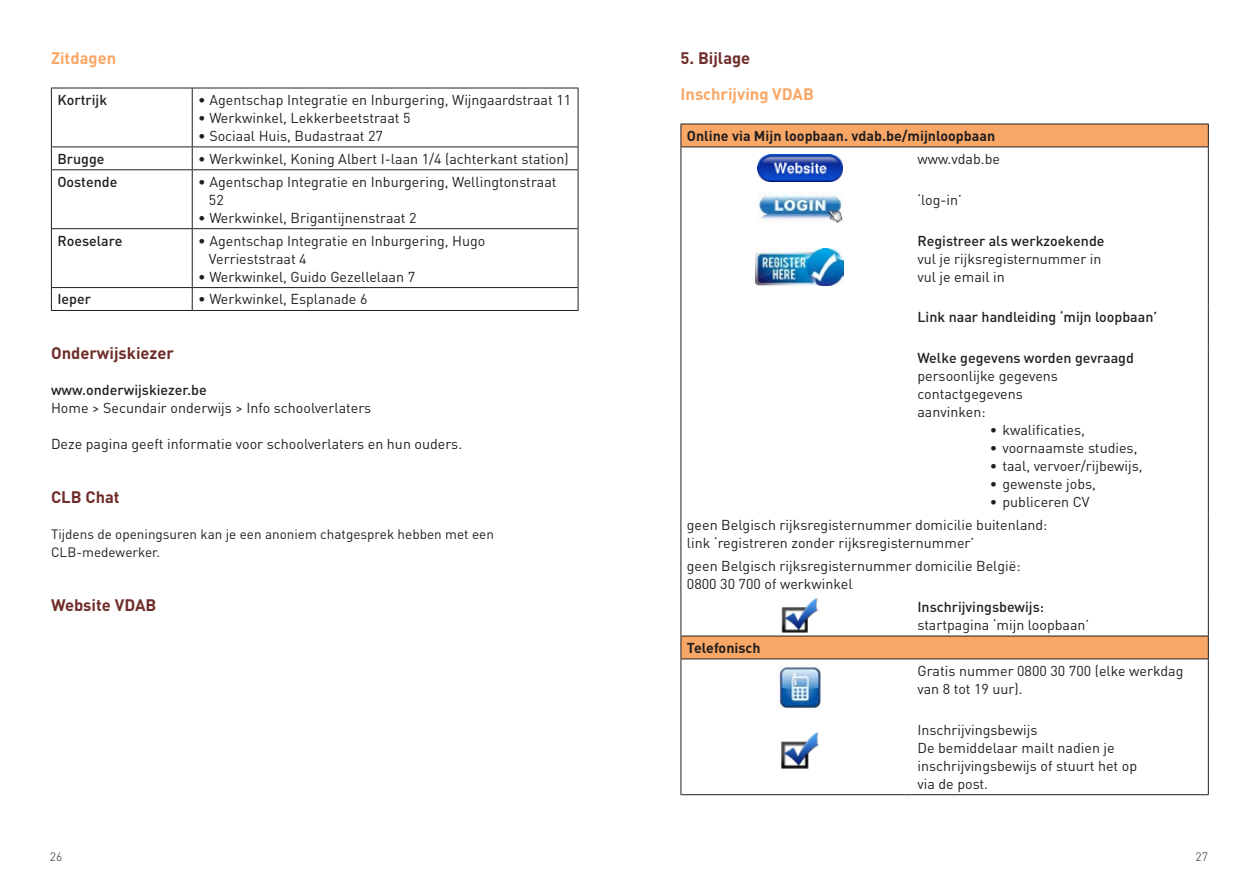
<style>
.page{position:relative;width:1259px;height:893px;background:#fff}
.page>*{position:absolute;margin:0;border:0;box-sizing:border-box;transform-origin:0 0}
.Titels_body{font:700 16.5px "DINOT";color:#6e2d29}
.ondertitel{font:700 16.5px "DINOT";color:#f9a766}
.BODY{font:14.25px/18px "DINOT";color:#231f20}
.BODY-2{font:500 14.25px "DINOT";color:#231f20}
.BODY-3{font:700 14.25px "DINOT";color:#231f20}
.BODY-4{font:13.5px/18px "DINOT";color:#231f20}
.t1{font:300 12px "DINOT";color:#231f20}
</style>
<div class="page">
<div style="left:681px;top:124px;width:527px;height:23px;background:#f9a766"></div>
<div style="left:681px;top:636px;width:527px;height:23px;background:#f9a766"></div>
<hr style="left:680px;top:147px;width:1px;height:41px;background:#231f20">
<hr style="left:1208px;top:147px;width:1px;height:41px;background:#231f20">
<hr style="left:680px;top:188px;width:1px;height:41px;background:#231f20">
<hr style="left:1208px;top:188px;width:1px;height:41px;background:#231f20">
<hr style="left:680px;top:229px;width:1px;height:77px;background:#231f20">
<hr style="left:1208px;top:229px;width:1px;height:77px;background:#231f20">
<hr style="left:680px;top:306px;width:1px;height:40px;background:#231f20">
<hr style="left:1208px;top:306px;width:1px;height:40px;background:#231f20">
<hr style="left:680px;top:346px;width:1px;height:167px;background:#231f20">
<hr style="left:1208px;top:346px;width:1px;height:167px;background:#231f20">
<hr style="left:680px;top:513px;width:1px;height:41px;background:#231f20">
<hr style="left:1208px;top:513px;width:1px;height:41px;background:#231f20">
<hr style="left:680px;top:554px;width:1px;height:41px;background:#231f20">
<hr style="left:1208px;top:554px;width:1px;height:41px;background:#231f20">
<hr style="left:680px;top:595px;width:1px;height:41px;background:#231f20">
<hr style="left:1208px;top:595px;width:1px;height:41px;background:#231f20">
<hr style="left:680px;top:636px;width:231px;height:1px;background:#231f20">
<svg style="left:680px;top:636px;width:1px;height:22px"></svg>
<hr style="left:911px;top:636px;width:297px;height:1px;background:#231f20">
<svg style="left:1208px;top:636px;width:1px;height:22px"></svg>
<hr style="left:680px;top:658px;width:231px;height:1px;background:#231f20">
<hr style="left:680px;top:659px;width:1px;height:59px;background:#231f20">
<hr style="left:911px;top:658px;width:297px;height:1px;background:#231f20">
<hr style="left:1208px;top:659px;width:1px;height:59px;background:#231f20">
<hr style="left:680px;top:718px;width:1px;height:76px;background:#231f20">
<hr style="left:1208px;top:718px;width:1px;height:76px;background:#231f20">
<hr style="left:680px;top:794px;width:231px;height:1px;background:#231f20">
<hr style="left:911px;top:794px;width:297px;height:1px;background:#231f20">
<hr style="left:680px;top:124px;width:231px;height:1px;background:#231f20">
<svg style="left:680px;top:124px;width:1px;height:23px"></svg>
<hr style="left:911px;top:124px;width:297px;height:1px;background:#231f20">
<svg style="left:1208px;top:124px;width:1px;height:23px"></svg>
<hr style="left:680px;top:147px;width:231px;height:1px;background:#231f20">
<hr style="left:911px;top:147px;width:297px;height:1px;background:#231f20">
<img style="left:757px;top:154px;width:85px;height:27px">
<img style="left:757px;top:193px;width:85px;height:30px">
<img style="left:756px;top:249px;width:87px;height:37px">
<img style="left:781px;top:598px;width:37px;height:35px">
<img style="left:781px;top:732px;width:38px;height:37px">
<img style="left:777px;top:666px;width:45px;height:43px">
<hr style="left:51px;top:88px;width:141px;height:1px;background:#231f20">
<hr style="left:51px;top:88px;width:1px;height:59px;background:#231f20">
<hr style="left:192px;top:88px;width:386px;height:1px;background:#231f20">
<hr style="left:192px;top:88px;width:1px;height:59px;background:#231f20">
<hr style="left:578px;top:88px;width:1px;height:59px;background:#231f20">
<hr style="left:51px;top:147px;width:141px;height:1px;background:#231f20">
<svg style="left:51px;top:147px;width:1px;height:22px"></svg>
<hr style="left:192px;top:147px;width:386px;height:1px;background:#231f20">
<svg style="left:192px;top:147px;width:1px;height:22px"></svg>
<svg style="left:578px;top:147px;width:1px;height:22px"></svg>
<hr style="left:51px;top:169px;width:141px;height:1px;background:#231f20">
<hr style="left:51px;top:170px;width:1px;height:58px;background:#231f20">
<hr style="left:192px;top:169px;width:386px;height:1px;background:#231f20">
<hr style="left:192px;top:170px;width:1px;height:58px;background:#231f20">
<hr style="left:578px;top:170px;width:1px;height:58px;background:#231f20">
<hr style="left:51px;top:228px;width:141px;height:1px;background:#231f20">
<hr style="left:51px;top:229px;width:1px;height:58px;background:#231f20">
<hr style="left:192px;top:228px;width:386px;height:1px;background:#231f20">
<hr style="left:192px;top:229px;width:1px;height:58px;background:#231f20">
<hr style="left:578px;top:229px;width:1px;height:58px;background:#231f20">
<hr style="left:51px;top:287px;width:141px;height:1px;background:#231f20">
<svg style="left:51px;top:288px;width:1px;height:22px"></svg>
<hr style="left:192px;top:287px;width:386px;height:1px;background:#231f20">
<svg style="left:192px;top:288px;width:1px;height:22px"></svg>
<svg style="left:578px;top:288px;width:1px;height:22px"></svg>
<hr style="left:51px;top:310px;width:141px;height:1px;background:#231f20">
<hr style="left:192px;top:310px;width:386px;height:1px;background:#231f20">
<p class="ondertitel" style="left:51px;top:46px;width:67px">Zitdagen</p>
<p class="BODY-2" style="left:57px;top:90px;width:51px">Kortrijk</p>
<p class="BODY" style="left:198px;top:90px;width:374px">• Agentschap Integratie en Inburgering, Wijngaardstraat 11</p>
<p class="BODY" style="left:198px;top:108px;width:214px">• Werkwinkel, Lekkerbeetstraat 5</p>
<p class="BODY" style="left:198px;top:126px;width:186px">• Sociaal Huis, Budastraat 27</p>
<p class="BODY-2" style="left:57px;top:149px;width:49px">Brugge</p>
<p class="BODY" style="left:198px;top:149px;width:372px">• Werkwinkel, Koning Albert I-laan 1/4 (achterkant station)</p>
<p class="BODY-2" style="left:57px;top:172px;width:61px">Oostende</p>
<p class="BODY" style="left:209px;top:172px;width:349px;text-indent:-11px">• Agentschap Integratie en Inburgering, Wellingtonstraat<br>52</p>
<p class="BODY" style="left:198px;top:208px;width:220px">• Werkwinkel, Brigantijnenstraat 2</p>
<p class="BODY-2" style="left:57px;top:231px;width:66px">Roeselare</p>
<p class="BODY" style="left:209px;top:231px;width:278px;text-indent:-11px">• Agentschap Integratie en Inburgering, Hugo<br>Verrieststraat 4</p>
<p class="BODY" style="left:198px;top:267px;width:218px">• Werkwinkel, Guido Gezellelaan 7</p>
<p class="BODY-2" style="left:57px;top:290px;width:35px">Ieper</p>
<p class="BODY" style="left:198px;top:290px;width:171px">• Werkwinkel, Esplanade 6</p>
<p class="Titels_body" style="left:51px;top:342px;width:124px">Onderwijskiezer</p>
<p class="BODY-2" style="left:51px;top:380px;width:157px">www.onderwijskiezer.be</p>
<p class="BODY" style="left:51px;top:398px;width:322px">Home &gt; Secundair onderwijs &gt; Info schoolverlaters</p>
<p class="BODY" style="left:51px;top:434px;width:413px">Deze pagina geeft informatie voor schoolverlaters en hun ouders.</p>
<p class="Titels_body" style="left:51px;top:486px;width:70px">CLB Chat</p>
<p class="BODY-4" style="left:51px;top:524px;width:444px">Tijdens de openingsuren kan je een anoniem chatgesprek hebben met een<br>CLB-medewerker.</p>
<p class="Titels_body" style="left:51px;top:594px;width:107px">Website VDAB</p>
<p class="Titels_body" style="left:680px;top:46px;width:71px">5. Bijlage</p>
<p class="ondertitel" style="left:680px;top:82px;width:135px">Inschrijving VDAB</p>
<p class="BODY-3" style="left:687px;top:126px;width:310px">Online via Mijn loopbaan. vdab.be/mijnloopbaan</p>
<p class="BODY" style="left:917px;top:149px;width:84px">www.vdab.be</p>
<p class="BODY" style="left:917px;top:190px;width:46px">‘log-in’</p>
<p class="BODY-2" style="left:917px;top:231px;width:189px">Registreer als werkzoekende</p>
<p class="BODY" style="left:917px;top:249px;width:186px">vul je rijksregisternummer in</p>
<p class="BODY" style="left:917px;top:267px;width:89px">vul je email in</p>
<p class="BODY-2" style="left:917px;top:308px;width:241px">Link naar handleiding ‘mijn loopbaan’</p>
<p class="BODY-2" style="left:917px;top:348px;width:218px">Welke gegevens worden gevraagd</p>
<p class="BODY" style="left:917px;top:367px;width:142px">persoonlijke gegevens</p>
<p class="BODY" style="left:917px;top:385px;width:107px">contactgegevens</p>
<p class="BODY" style="left:917px;top:403px;width:70px">aanvinken:</p>
<p class="BODY" style="left:989px;top:421px;width:97px">• kwalificaties,</p>
<p class="BODY" style="left:989px;top:439px;width:149px">• voornaamste studies,</p>
<p class="BODY" style="left:989px;top:457px;width:154px">• taal, vervoer/rijbewijs,</p>
<p class="BODY" style="left:989px;top:475px;width:108px">• gewenste jobs,</p>
<p class="BODY" style="left:989px;top:493px;width:101px">• publiceren CV</p>
<p class="BODY" style="left:687px;top:515px;width:362px">geen Belgisch rijksregisternummer domicilie buitenland:</p>
<p class="BODY" style="left:687px;top:533px;width:289px">link ‘registreren zonder rijksregisternummer’</p>
<p class="BODY" style="left:687px;top:556px;width:335px">geen Belgisch rijksregisternummer domicilie België:</p>
<p class="BODY" style="left:687px;top:574px;width:167px">0800 30 700 of werkwinkel</p>
<p class="BODY-2" style="left:917px;top:597px;width:128px">Inschrijvingsbewijs:</p>
<p class="BODY" style="left:917px;top:615px;width:173px">startpagina ‘mijn loopbaan’</p>
<p class="BODY-3" style="left:687px;top:638px;width:75px">Telefonisch</p>
<p class="BODY" style="left:917px;top:661px;width:267px">Gratis nummer 0800 30 700 (elke werkdag van 8 tot 19 uur).</p>
<p class="BODY" style="left:917px;top:720px;width:121px">Inschrijvingsbewijs</p>
<p class="BODY" style="left:917px;top:738px;width:221px">De bemiddelaar mailt nadien je inschrijvingsbewijs of stuurt het op via de post.</p>
<p class="t1" style="left:50px;top:848px;width:14px">26</p>
<p class="t1" style="left:1195px;top:848px;width:14px">27</p>
</div>
